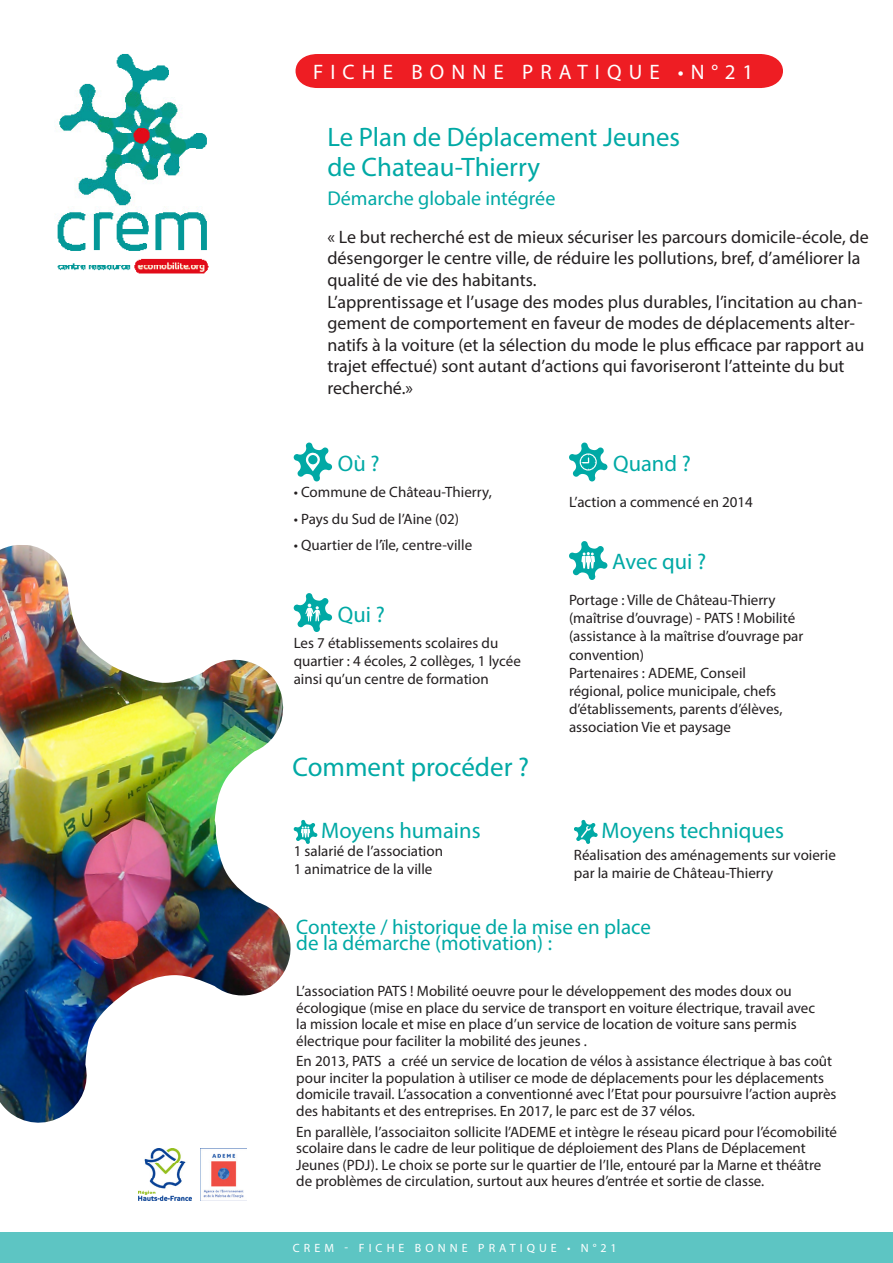
<style>
.page{position:relative;width:893px;height:1263px;background:#fff}
.page>*{position:absolute;margin:0;border:0;box-sizing:border-box;transform-origin:0 0}
.t1{font:27px "Myriad Pro";color:#00a9a5}
.t2{font:26.85px "Myriad Pro";color:#00a9a5}
.t3{font:22.5px "Myriad Pro";color:#00a9a5}
.t4{font:21px/16.5px "Myriad Pro";color:#00a9a5}
.t5{font:21px "Myriad Pro";letter-spacing:.34em;color:#fff}
.t6{font:20.1px "Myriad Pro";color:#00a9a5}
.t7{font:18px/21.6px "Myriad Pro";color:#231f20}
.t8{font:15px/18px "Myriad Pro";color:#231f20}
.t9{font:12px "Myriad Pro";letter-spacing:.34em;color:#fff}
</style>
<div class="page">
<svg style="left:293px;top:443px;width:39px;height:38px"></svg>
<svg style="left:293px;top:593px;width:39px;height:39px"></svg>
<svg style="left:569px;top:443px;width:38px;height:38px"></svg>
<svg style="left:569px;top:541px;width:38px;height:39px"></svg>
<img style="left:139px;top:1148px;width:52px;height:52px">
<img style="left:200px;top:1149px;width:44px;height:51px">
<img style="left:0;top:545px;width:291px;height:578px">
<img style="left:57px;top:54px;width:152px;height:220px">
<div style="left:296px;top:54px;width:487px;height:34px;background:#ee1d23"></div>
<div style="left:0;top:1233px;width:893px;height:30px;background:#5dc5c3"></div>
<svg style="left:293px;top:820px;width:24px;height:24px"></svg>
<svg style="left:574px;top:820px;width:24px;height:24px"></svg>
<p class="t5" style="left:313px;top:59px;width:442px">FICHE BONNE PRATIQUE •N°21</p>
<p class="t2" style="left:327px;top:121px;width:354px">Le Plan de Déplacement Jeunes</p>
<p class="t2" style="left:327px;top:150px;width:214px">de Chateau-Thierry</p>
<p class="t6" style="left:327px;top:186px;width:229px">Démarche globale intégrée</p>
<p class="t7" style="left:327px;top:226px;width:543px">« Le but recherché est de mieux sécuriser les parcours domicile-école, de désengorger le centre ville, de réduire les pollutions, bref, d’améliorer la qualité de vie des habitants.</p>
<p class="t7" style="left:327px;top:290px;width:538px">L’apprentissage et l’usage des modes plus durables, l’incitation au chan&shy;gement de comportement en faveur de modes de déplacements alter&shy;natifs à la voiture (et la sélection du mode le plus efficace par rapport au trajet effectué) sont autant d’actions qui favoriseront l’atteinte du but recherché.»</p>
<p class="t3" style="left:338px;top:449px;width:43px">Où ?</p>
<p class="t8" style="left:294px;top:483px;width:200px">• Commune de Château-Thierry,</p>
<p class="t8" style="left:294px;top:510px;width:167px">• Pays du Sud de l’Aine (02)</p>
<p class="t8" style="left:294px;top:536px;width:180px">• Quartier de l’ïle, centre-ville</p>
<p class="t3" style="left:338px;top:600px;width:49px">Qui ?</p>
<p class="t8" style="left:294px;top:634px;width:229px">Les 7 établissements scolaires du quartier : 4 écoles, 2 collèges, 1 lycée ainsi qu’un centre de formation</p>
<p class="t1" style="left:292px;top:751px;width:238px">Comment procéder ?</p>
<p class="t3" style="left:613px;top:449px;width:79px">Quand ?</p>
<p class="t8" style="left:569px;top:493px;width:185px">L’action a commencé en 2014</p>
<p class="t3" style="left:612px;top:548px;width:96px">Avec qui ?</p>
<p class="t8" style="left:569px;top:591px;width:236px">Portage : Ville de Château-Thierry (maîtrise d’ouvrage) - PATS ! Mobilité (assistance à la maîtrise d’ouvrage par convention)</p>
<p class="t8" style="left:569px;top:663px;width:215px">Partenaires : ADEME, Conseil régional, police municipale, chefs d’établissements, parents d’élèves, association Vie et paysage</p>
<p class="t3" style="left:321px;top:816px;width:161px">Moyens humains</p>
<p class="t8" style="left:294px;top:842px;width:151px">1 salarié de l’association</p>
<p class="t8" style="left:294px;top:860px;width:140px">1 animatrice de la ville</p>
<p class="t3" style="left:602px;top:816px;width:184px">Moyens techniques</p>
<p class="t8" style="left:574px;top:846px;width:264px">Réalisation des aménagements sur voierie par la mairie de Château-Thierry</p>
<p class="t4" style="left:296px;top:918px;width:356px">Contexte / historique de la mise en place de la démarche (motivation) :</p>
<p class="t8" style="left:296px;top:982px;width:520px;line-height:16.5px">L’association PATS ! Mobilité oeuvre pour le développement des modes doux ou écologique (mise en place du service de transport en voiture électrique, travail avec la mission locale et mise en place d’un service de location de voiture sans permis électrique pour faciliter la mobilité des jeunes .</p>
<p class="t8" style="left:296px;top:1053px;width:542px;line-height:16.5px">En 2013, PATS a créé un service de location de vélos à assistance électrique à bas coût pour inciter la population à utiliser ce mode de déplacements pour les déplacements domicile travail. L’assocation a conventionné avec l’Etat pour poursuivre l’action auprès des habitants et des entreprises. En 2017, le parc est de 37 vélos.</p>
<p class="t8" style="left:296px;top:1123px;width:542px;line-height:16.5px">En parallèle, l’associaiton sollicite l’ADEME et intègre le réseau picard pour l’écomobilité scolaire dans le cadre de leur politique de déploiement des Plans de Déplacement Jeunes (PDJ). Le choix se porte sur le quartier de l’Ile, entouré par la Marne et théâtre de problèmes de circulation, surtout aux heures d’entrée et sortie de classe.</p>
<p class="t9" style="left:293px;top:1240px;width:325px">CREM - FICHE BONNE PRATIQUE • N°21</p>
</div>
